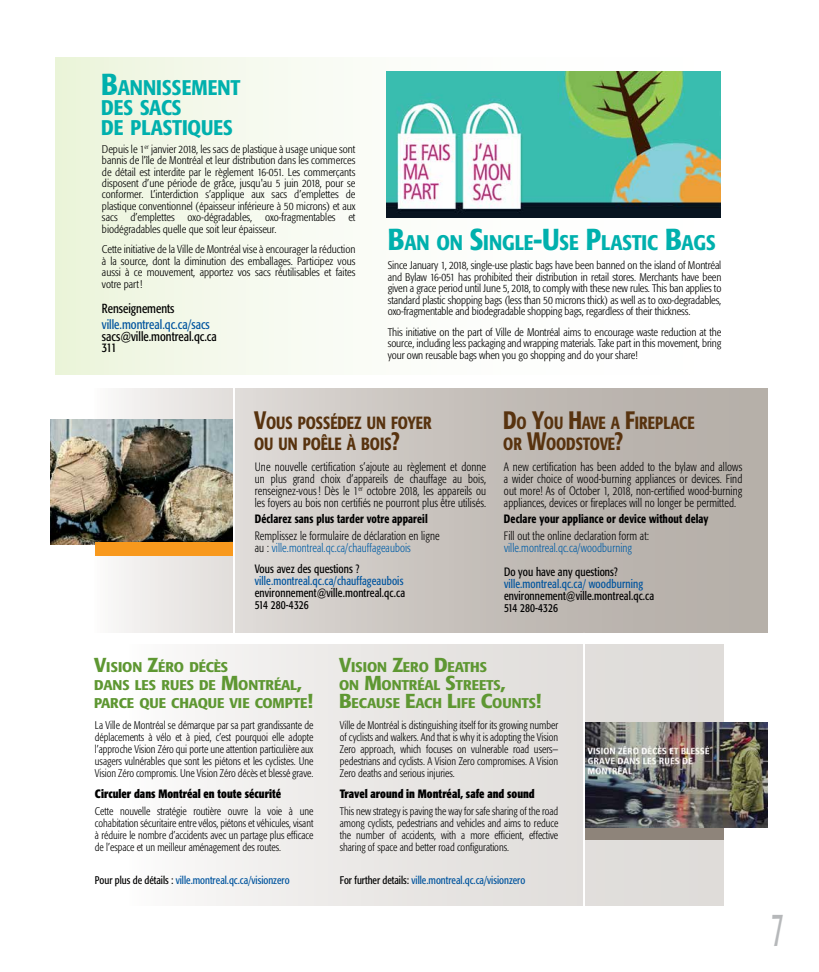
<style>
.page{position:relative;width:819px;height:972px;background:#fff}
.page>*{position:absolute;margin:0;border:0;box-sizing:border-box;transform-origin:0 0}
.t1{font:condensed 48px "Formata";color:#b6b8ba;scale:.56 1}
.t2{font:500 condensed 21px/20px "Formata";letter-spacing:-.005em;color:#00b0ad}
.t3{font:500 condensed 17.5px/21px "Formata";letter-spacing:-.005em;color:#58330f;scale:.9 1}
.t4{font:500 condensed 14px/18px "Formata";letter-spacing:-.005em;color:#5e9732;scale:1.13 1}
.t5{font:condensed 13px/11.5px "Formata";color:#000;scale:.93 1}
.t6{font:condensed 13px "Formata";color:#00549e;scale:.93 1}
.t7{font:300 condensed 12px/12px "Formata";letter-spacing:.01em;color:#000;text-align:justify;scale:.9 1}
.t8{font:condensed 12px/12px "Formata";letter-spacing:.01em;color:#000;scale:.9 1}
.t9{font:500 condensed 12px "Formata";letter-spacing:.01em;color:#000;scale:.9 1}
.t10{font:700 condensed 12px "Formata";color:#000;scale:.93 1}
.t11{font:condensed 12px "Formata";letter-spacing:.01em;color:#00549e;scale:.9 1}
.t12{font:300 condensed 12px "Formata";letter-spacing:.01em;color:#005da6;scale:.9 1}
.t13{font:300 condensed 11px/11.5px "Formata";color:#000;text-align:justify}
.t14{font:300 condensed 11px/12px "Formata";color:#000;text-align:justify;scale:.93 1}
.t15{font:condensed 11px "Formata";color:#00549e;scale:.93 1}
.s1{font-size:30px}
.s2{font-size:25px}
.s3{color:#005da6}
.s4{font-size:20px}
.s5{color:#000}
</style>
<div class="page">
<div style="left:129px;top:644px;width:595px;height:262px;background:linear-gradient(to right,#f8f7f7,#d9d6d3)"></div>
<div style="left:56px;top:58px;width:713px;height:316px;background:linear-gradient(to right,#eff6e2,#fff)"></div>
<div style="left:584px;top:827px;width:140px;height:13px;background:#8e847a"></div>
<img style="left:585px;top:723px;width:182px;height:105px">
<img style="left:387px;top:71px;width:334px;height:146px">
<div style="left:94px;top:388px;width:674px;height:245px;background:linear-gradient(to right,#efedeb,#aca59d)"></div>
<hr style="left:583px;top:633px;width:2px;height:279px;background:#fff">
<hr style="left:233px;top:380px;width:2px;height:258px;background:#fff">
<img style="left:50px;top:419px;width:183px;height:126px">
<div style="left:95px;top:542px;width:138px;height:14px;background:#f8991d"></div>
<h2 class="t2" style="left:101px;top:78px;width:141px"><span class="s1">B</span>ANNISSEMENT<br>DES SACS<br>DE PLASTIQUES</h2>
<p class="t13" style="left:102px;top:143px;width:255px">Depuis le 1<sup>er</sup> janvier 2018, les sacs de plastique à usage unique sont bannis de l’île de Montréal et leur distribution dans les commerces de détail est interdite par le règlement 16-051. Les commerçants disposent d’une période de grâce, jusqu'au 5 juin 2018, pour se conformer. L’interdiction s’applique aux sacs d’emplettes de plastique conventionnel (épaisseur inférieure à 50 microns) et aux sacs d’emplettes oxo-dégradables, oxo-fragmentables et biodégradables quelle que soit leur épaisseur.</p>
<p class="t13" style="left:102px;top:244px;width:255px">Cette initiative de la Ville de Montréal vise à encourager la réduction à la source, dont la diminution des emballages. Participez vous aussi à ce mouvement, apportez vos sacs réutilisables et faites votre part !</p>
<p class="t5" style="left:102px;top:303px;width:79px">Renseignements</p>
<p class="t6" style="left:102px;top:317px;width:117px">ville.montreal.qc.ca/sacs</p>
<p class="t5" style="left:102px;top:330px;width:125px">sacs@ville.montreal.qc.ca<br>311</p>
<h2 class="t2" style="left:388px;top:233px;width:329px"><span class="s1">B</span>AN ON <span class="s1">S</span>INGLE<span class="s1">-U</span>SE <span class="s1">P</span>LASTIC <span class="s1">B</span>AGS</h2>
<p class="t13" style="left:388px;top:260px;width:335px">Since January 1, 2018, single-use plastic bags have been banned on the island of Montréal and Bylaw 16-051 has prohibited their distribution in retail stores. Merchants have been given a grace period until June 5, 2018, to comply with these new rules. This ban applies to standard plastic shopping bags (less than 50 microns thick) as well as to oxo-degradables, oxo-fragmentable and biodegradable shopping bags, regardless of their thickness.</p>
<p class="t13" style="left:388px;top:326px;width:335px">This initiative on the part of Ville de Montréal aims to encourage waste reduction at the source, including less packaging and wrapping materials. Take part in this movement, bring your own reusable bags when you go shopping and do your share!</p>
<h3 class="t3" style="left:254px;top:413px;width:199px"><span class="s2">V</span>OUS POSSÉDEZ UN FOYER<br>OU UN POÊLE À BOIS<span class="s2">?</span></h3>
<h3 class="t3" style="left:503px;top:413px;width:214px"><span class="s2">D</span>O <span class="s2">Y</span>OU <span class="s2">H</span>AVE A <span class="s2">F</span>IREPLACE<br>OR <span class="s2">W</span>OODSTOVE<span class="s2">?</span></h3>
<p class="t7" style="left:255px;top:461px;width:259px">Une nouvelle certification s’ajoute au règlement et donne un plus grand choix d’appareils de chauffage au bois, renseignez-vous! Dès le 1<sup>er</sup> octobre 2018, les appareils ou les foyers au bois non certifiés ne pourront plus être utilisés.</p>
<p class="t9" style="left:255px;top:512px;width:194px">Déclarez sans plus tarder votre appareil</p>
<p class="t7" style="left:255px;top:530px;width:207px">Remplissez le formulaire de déclaration en ligne au : <span class="s3">ville.montreal.qc.ca/chauffageaubois</span></p>
<p class="t8" style="left:255px;top:563px;width:118px">Vous avez des questions ?</p>
<p class="t11" style="left:255px;top:574px;width:167px">ville.montreal.qc.ca/chauffageaubois</p>
<p class="t8" style="left:255px;top:587px;width:169px">environnement@ville.montreal.qc.ca<br>514 280-4326</p>
<p class="t7" style="left:504px;top:461px;width:266px">A new certification has been added to the bylaw and allows a wider choice of wood-burning appliances or devices. Find out more! As of October 1, 2018, non-certified wood-burning appliances, devices or fireplaces will no longer be permitted.</p>
<p class="t9" style="left:504px;top:512px;width:229px">Declare your appliance or device without delay</p>
<p class="t7" style="left:504px;top:530px;width:163px">Fill out the online declaration form at:</p>
<p class="t12" style="left:504px;top:541px;width:144px">ville.montreal.qc.ca/woodburning</p>
<p class="t8" style="left:504px;top:566px;width:128px">Do you have any questions?</p>
<p class="t11" style="left:504px;top:577px;width:156px">ville.montreal.qc.ca/ woodburning</p>
<p class="t8" style="left:504px;top:590px;width:169px">environnement@ville.montreal.qc.ca<br>514 280-4326</p>
<p class="t4" style="left:94px;top:658px;width:195px"><span class="s4">V</span>ISION <span class="s4">Z</span>ÉRO DÉCÈS<br>DANS LES RUES DE <span class="s4">M</span>ONTRÉAL<span class="s4">,<br></span>PARCE QUE CHAQUE VIE COMPTE<span class="s4">!</span></p>
<p class="t4" style="left:339px;top:658px;width:180px"><span class="s4">V</span>ISION <span class="s4">Z</span>ERO <span class="s4">D</span>EATHS<br>ON <span class="s4">M</span>ONTRÉAL <span class="s4">S</span>TREETS<span class="s4">,<br>B</span>ECAUSE <span class="s4">E</span>ACH <span class="s4">L</span>IFE <span class="s4">C</span>OUNTS<span class="s4">!</span></p>
<p class="t14" style="left:95px;top:719px;width:236px">La Ville de Montréal se démarque par sa part grandissante de déplacements à vélo et à pied, c’est pourquoi elle adopte l’approche Vision Zéro qui porte une attention particulière aux usagers vulnérables que sont les piétons et les cyclistes. Une Vision Zéro compromis. Une Vision Zéro décès et blessé grave.</p>
<p class="t10" style="left:95px;top:786px;width:202px">Circuler dans Montréal en toute sécurité</p>
<p class="t14" style="left:95px;top:805px;width:236px">Cette nouvelle stratégie routière ouvre la voie à une cohabitation sécuritaire entre vélos, piétons et véhicules, visant à réduire le nombre d’accidents avec un partage plus efficace de l’espace et un meilleur aménagement des routes.</p>
<p class="t15" style="left:95px;top:873px;width:211px"><span class="s5">Pour plus de détails :</span> ville.montreal.qc.ca/visionzero</p>
<p class="t14" style="left:340px;top:719px;width:236px">Ville de Montréal is distinguishing itself for its growing number of cyclists and walkers. And that is why it is adopting the Vision Zero approach, which focuses on vulnerable road users— pedestrians and cyclists. A Vision Zero compromises. A Vision Zero deaths and serious injuries.</p>
<p class="t10" style="left:340px;top:786px;width:211px">Travel around in Montréal, safe and sound</p>
<p class="t14" style="left:340px;top:805px;width:236px">This new strategy is paving the way for safe sharing of the road among cyclists, pedestrians and vehicles and aims to reduce the number of accidents, with a more efficient, effective sharing of space and better road configurations.</p>
<p class="t15" style="left:340px;top:873px;width:201px"><span class="s5">For further details:</span> ville.montreal.qc.ca/visionzero</p>
<h1 class="t1" style="left:771px;top:901px;width:23px">7</h1>
</div>
